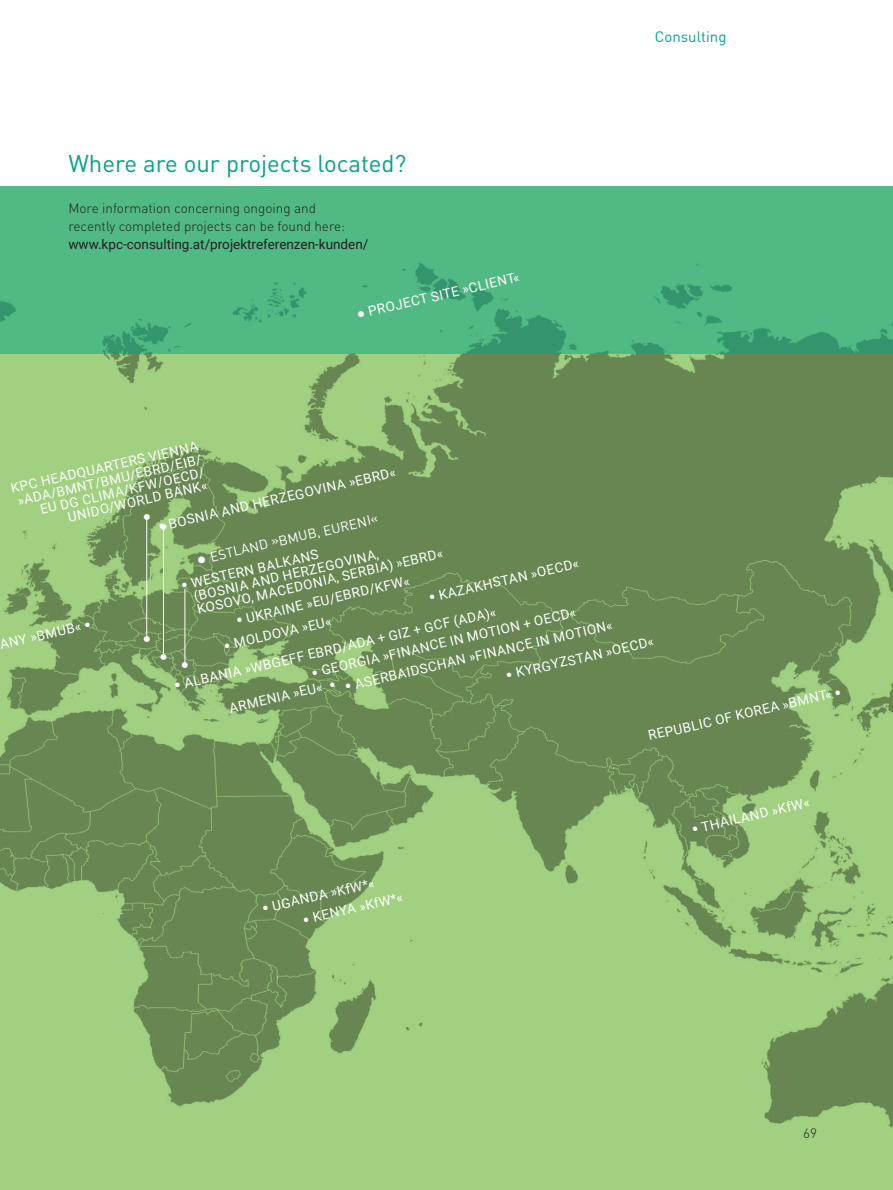
<style>
.page{position:relative;width:893px;height:1190px;background:#fff}
.page>*{position:absolute;margin:0;border:0;box-sizing:border-box;transform-origin:0 0}
.t1{font:24px "DIN Pro";color:#00a38a}
.t2{font:18px "DIN Pro";color:#fff}
.t3{font:15px "DIN Pro";color:#00a38a}
.t4{font:13.5px/13.5px "Roboto";color:#fff;text-align:right}
.t5{font:300 13.5px/18px "DIN Pro";color:#231f20}
.t6{font:13.5px "Roboto";color:#231f20}
.t7{font:13.5px "DIN Pro";color:#fff}
.s1{font-family:"DIN Pro";font-size:18px}
.s2{font-size:21px}
</style>
<div class="page">
<img style="left:0;top:353px;width:893px;height:836px">
<hr style="left:163px;top:526px;width:1px;height:133px;background:#fff">
<div style="left:0;top:186px;width:893px;height:167px;background:#00a38a;opacity:.5"></div>
<hr style="left:146px;top:516px;width:1px;height:124px;background:#fff">
<hr style="left:184px;top:588px;width:1px;height:77px;background:#fff">
<h1 class="t1" style="left:68px;top:154px;width:340px">Where are our projects located?</h1>
<p class="t5" style="left:68px;top:201px;width:278px">More information concerning ongoing and recently completed projects can be found here:</p>
<p class="t6" style="left:68px;top:237px;width:301px">www.kpc-consulting.at/projektreferenzen-kunden/</p>
<p class="t4" style="left:355px;top:308px;width:169px;rotate:-13deg"><span class="s1">•</span> PROJECT SITE »CLIENT«</p>
<p class="t3" style="left:655px;top:31px;width:73px">Consulting</p>
<p class="t4" style="left:10px;top:482px;width:193px;rotate:-13deg">KPC HEADQUARTERS VIENNA »ADA/BMNT/BMU/EBRD/EIB/<br>EU DG CLIMA/KFW/OECD/<br>UNIDO/WORLD BANK«</p>
<p class="t4" style="left:157px;top:520px;width:245px;rotate:-13deg"><span class="s2">•</span> BOSNIA AND HERZEGOVINA »EBRD«</p>
<p class="t4" style="left:190px;top:577px;width:254px;text-align:left;text-indent:-10px;rotate:-13deg"><span class="s2">•</span> WESTERN BALKANS<br>(BOSNIA AND HERZEGOVINA,<br>KOSOVO, MACEDONIA, SERBIA) »EBRD«</p>
<p class="t4" style="left:222px;top:639px;width:112px;rotate:-13deg"><span class="s2">•</span> MOLDOVA »EU«</p>
<h2 class="t2" style="left:142px;top:510px;width:11px">•</h2>
<p class="t7" style="left:195px;top:555px;width:188px;rotate:-13deg"><span class="s2">•</span> ESTLAND »BMUB, EURENI«</p>
<h2 class="t2" style="left:159px;top:520px;width:11px">•</h2>
<p class="t4" style="left:427px;top:591px;width:155px;rotate:-13deg"><span class="s2">•</span> KAZAKHSTAN »OECD«</p>
<p class="t4" style="left:172px;top:679px;width:332px;rotate:-13deg"><span class="s2">•</span> ALBANIA »WBGEFF EBRD/ADA + GIZ + GCF (ADA)«</p>
<p class="t4" style="left:234px;top:614px;width:180px;rotate:-13deg"><span class="s2">•</span> UKRAINE »EU/EBRD/KFW«</p>
<p class="t4" style="left:310px;top:666px;width:273px;rotate:-13deg"><span class="s2">•</span> GEORGIA »FINANCE IN MOTION + OECD«</p>
<p class="t4" style="left:343px;top:680px;width:276px;rotate:-13deg"><span class="s2">•</span> ASERBAIDSCHAN »FINANCE IN MOTION«</p>
<p class="t4" style="left:-1px;top:638px;width:98px;rotate:-13deg">ANY »BMUB« <span class="s2">•</span></p>
<h2 class="t2" style="left:142px;top:632px;width:11px">•</h2>
<p class="t4" style="left:504px;top:668px;width:153px;rotate:-13deg"><span class="s2">•</span> KYRGYZSTAN »OECD«</p>
<h2 class="t2" style="left:159px;top:650px;width:11px">•</h2>
<h2 class="t2" style="left:180px;top:658px;width:11px">•</h2>
<p class="t4" style="left:228px;top:701px;width:114px;rotate:-13deg">ARMENIA »EU« <span class="s2">•</span></p>
<p class="t4" style="left:647px;top:729px;width:203px;rotate:-13deg">REPUBLIC OF KOREA »BMNT« <span class="s2">•</span></p>
<p class="t4" style="left:261px;top:901px;width:117px;rotate:-13deg"><span class="s2">•</span> UGANDA »KfW*«</p>
<p class="t4" style="left:301px;top:913px;width:104px;rotate:-13deg"><span class="s2">•</span> KENYA »KfW*«</p>
<p class="t4" style="left:690px;top:823px;width:122px;rotate:-13deg"><span class="s2">•</span> THAILAND »KfW«</p>
<p class="t5" style="left:803px;top:1125px;width:15px">69</p>
</div>
